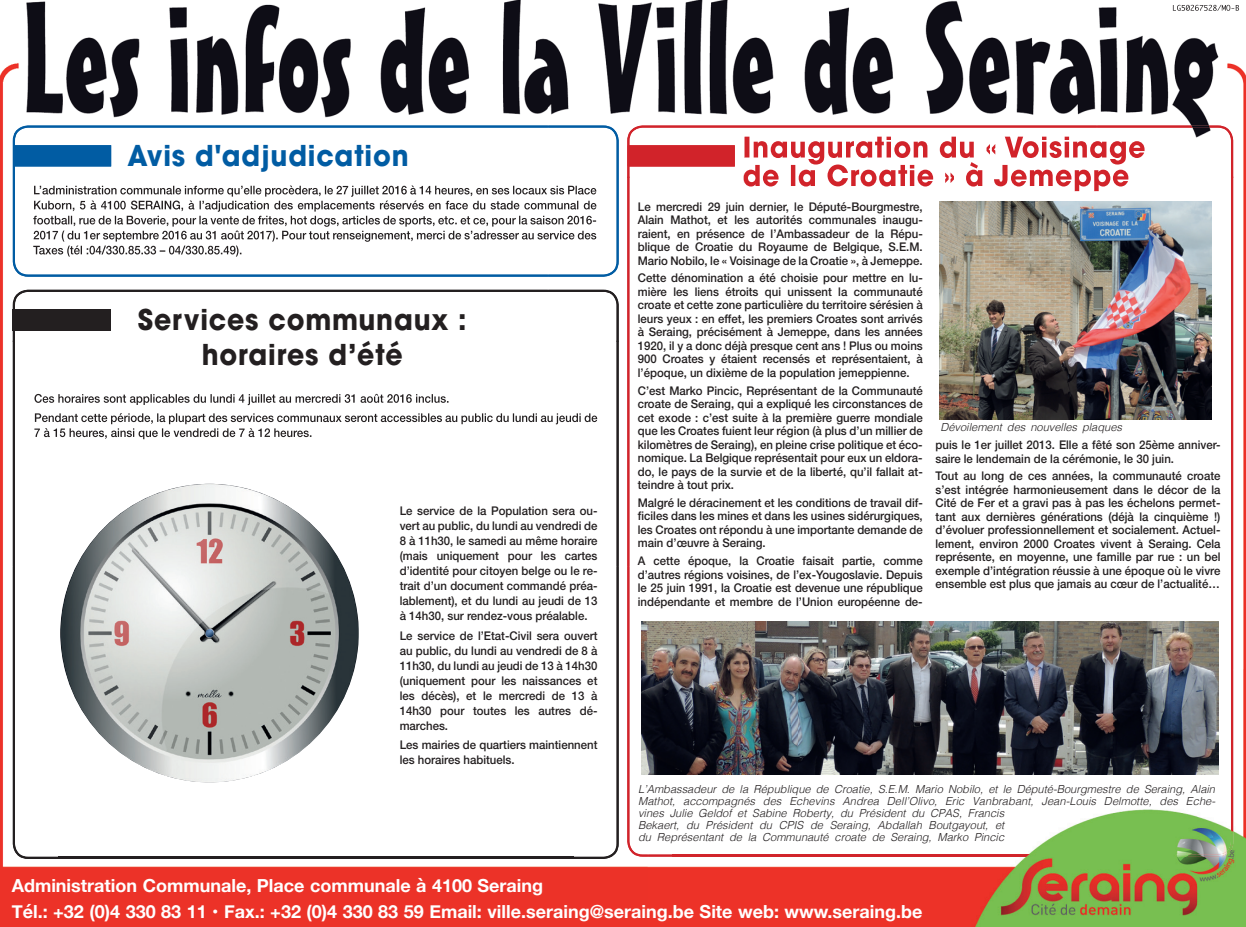
<style>
.page{position:relative;width:1246px;height:927px;background:#fff}
.page>*{position:absolute;margin:0;border:0;box-sizing:border-box;transform-origin:0 0}
.t1{font:700 28.5px/34.2px "Avant Garde LT";letter-spacing:.03em;color:#231f20;text-align:center;scale:.94 1}
.t2{font:700 28.5px "Avant Garde LT";letter-spacing:.03em;color:#015ca3;scale:.94 1}
.t3{font:700 18px/25.5px "Helvetica Neue";color:#fff}
.t4{font:500 12px/13.5px "Helvetica Neue LT";color:#231f20;text-align:justify;scale:.95 1}
.t5{font:italic 300 11.1px/12px "Helvetica";color:#231f20}
</style>
<div class="page">
<img style="left:0;top:0;width:1096px;height:566px">
<img style="left:1096px;top:4px;width:150px;height:665px">
<img style="left:0;top:566px;width:647px;height:361px">
<img style="left:1197px;top:669px;width:49px;height:258px">
<img style="left:647px;top:809px;width:550px;height:118px">
<img style="left:673px;top:621px;width:513px;height:154px">
<img style="left:627px;top:125px;width:606px;height:53px">
<img style="left:627px;top:177px;width:46px;height:680px">
<img style="left:1186px;top:177px;width:47px;height:680px">
<img style="left:672px;top:854px;width:516px;height:3px">
<img style="left:1173px;top:5px;width:66px;height:6px">
<img style="left:13px;top:125px;width:606px;height:152px">
<img style="left:744px;top:136px;width:401px;height:29px">
<img style="left:743px;top:162px;width:385px;height:29px">
<img style="left:744px;top:162px;width:384px;height:3px">
<img style="left:59px;top:394px;width:389px;height:11px">
<img style="left:59px;top:413px;width:513px;height:11px">
<img style="left:59px;top:428px;width:252px;height:11px">
<img style="left:34px;top:186px;width:563px;height:11px">
<img style="left:34px;top:201px;width:563px;height:11px">
<img style="left:33px;top:216px;width:563px;height:11px">
<img style="left:34px;top:231px;width:563px;height:11px">
<img style="left:33px;top:246px;width:208px;height:11px">
<img style="left:627px;top:145px;width:108px;height:22px">
<div style="left:14px;top:145px;width:97px;height:21px;background:#015ca3"></div>
<img style="left:13px;top:290px;width:606px;height:52px">
<img style="left:13px;top:341px;width:46px;height:518px">
<img style="left:572px;top:341px;width:47px;height:518px">
<img style="left:58px;top:857px;width:516px;height:2px">
<img style="left:60px;top:484px;width:299px;height:298px;border-radius:149px">
<img style="left:939px;top:201px;width:272px;height:219px">
<h1 class="t2" style="left:128px;top:137px;width:300px">Avis d'adjudication</h1>
<h1 class="t1" style="left:138px;top:303px;width:351px">Services communaux : horaires d’été</h1>
<p class="t4" style="left:400px;top:503px;width:210px;line-height:15px">Le service de la Population sera ou&shy;vert au public, du lundi au vendredi de 8 à 11h30, le samedi au même horaire (mais uniquement pour les cartes d’identité pour citoyen belge ou le re&shy;trait d’un document commandé préa&shy;lablement), et du lundi au jeudi de 13 à 14h30, sur rendez-vous préalable.</p>
<p class="t4" style="left:400px;top:628px;width:210px;line-height:15px">Le service de l’Etat-Civil sera ouvert au public, du lundi au vendredi de 8 à 11h30, du lundi au jeudi de 13 à 14h30 (uniquement pour les naissances et les décès), et le mercredi de 13 à 14h30 pour toutes les autres dé&shy;marches.</p>
<p class="t4" style="left:400px;top:737px;width:210px;line-height:15px">Les mairies de quartiers maintiennent les horaires habituels.</p>
<p class="t4" style="left:638px;top:200px;width:301px">Le mercredi 29 juin dernier, le Député-Bourgmestre, Alain Mathot, et les autorités communales inaugu&shy;raient, en présence de l’Ambassadeur de la Répu&shy;blique de Croatie du Royaume de Belgique, S.E.M.<br>Mario Nobilo, le « Voisinage de la Croatie », à Jemeppe.</p>
<p class="t4" style="left:638px;top:271px;width:301px">Cette dénomination a été choisie pour mettre en lu&shy;mière les liens étroits qui unissent la communauté croate et cette zone particulière du territoire sérésien à leurs yeux : en effet, les premiers Croates sont arrivés à Seraing, précisément à Jemeppe, dans les années 1920, il y a donc déjà presque cent ans ! Plus ou moins 900 Croates y étaient recensés et représentaient, à l’époque, un dixième de la population jemeppienne.</p>
<p class="t4" style="left:638px;top:384px;width:301px">C’est Marko Pincic, Représentant de la Communauté croate de Seraing, qui a expliqué les circonstances de cet exode : c’est suite à la première guerre mondiale que les Croates fuient leur région (à plus d’un millier de kilomètres de Seraing), en pleine crise politique et éco&shy;nomique. La Belgique représentait pour eux un eldora&shy;do, le pays de la survie et de la liberté, qu’il fallait at&shy;teindre à tout prix.</p>
<p class="t4" style="left:638px;top:496px;width:301px">Malgré le déracinement et les conditions de travail dif&shy;ficiles dans les mines et dans les usines sidérurgiques, les Croates ont répondu à une importante demande de main d’œuvre à Seraing.</p>
<p class="t4" style="left:638px;top:554px;width:301px">A cette époque, la Croatie faisait partie, comme d’autres régions voisines, de l’ex-Yougoslavie. Depuis le 25 juin 1991, la Croatie est devenue une république indépendante et membre de l’Union européenne de-</p>
<p class="t5" style="left:940px;top:420px;width:183px">Dévoilement des nouvelles plaques</p>
<p class="t4" style="left:935px;top:438px;width:301px">puis le 1er juillet 2013. Elle a fêté son 25ème anniver&shy;saire le lendemain de la cérémonie, le 30 juin.</p>
<p class="t4" style="left:935px;top:469px;width:301px">Tout au long de ces années, la communauté croate s’est intégrée harmonieusement dans le décor de la Cité de Fer et a gravi pas à pas les échelons permet&shy;tant aux dernières générations (déjà la cinquième !) d’évoluer professionnellement et socialement. Actuel&shy;lement, environ 2000 Croates vivent à Seraing. Cela représente, en moyenne, une famille par rue : un bel exemple d’intégration réussie à une époque où le vivre ensemble est plus que jamais au cœur de l’actualité…</p>
<p class="t5" style="left:638px;top:782px;width:579px">L’Ambassadeur de la République de Croatie, S.E.M. Mario Nobilo, et le Député-Bourgmestre de Seraing, Alain Mathot, accompagnés des Echevins Andrea Dell’Olivo, Eric Vanbrabant, Jean-Louis Delmotte, des Eche&shy;vines Julie Geldof et Sabine Roberty, du Président du CPAS, Francis<br>Bekaert, du Président du CPIS de Seraing, Abdallah Boutgayout, et<br>du Représentant de la Communauté croate de Seraing, Marko Pincic</p>
<h2 class="t3" style="left:12px;top:874px;width:912px">Administration Communale, Place communale à 4100 Seraing<br>Tél.: +32 (0)4 330 83 11 • Fax.: +32 (0)4 330 83 59 Email: ville.seraing@seraing.be Site web: www.seraing.be</h2>
</div>
